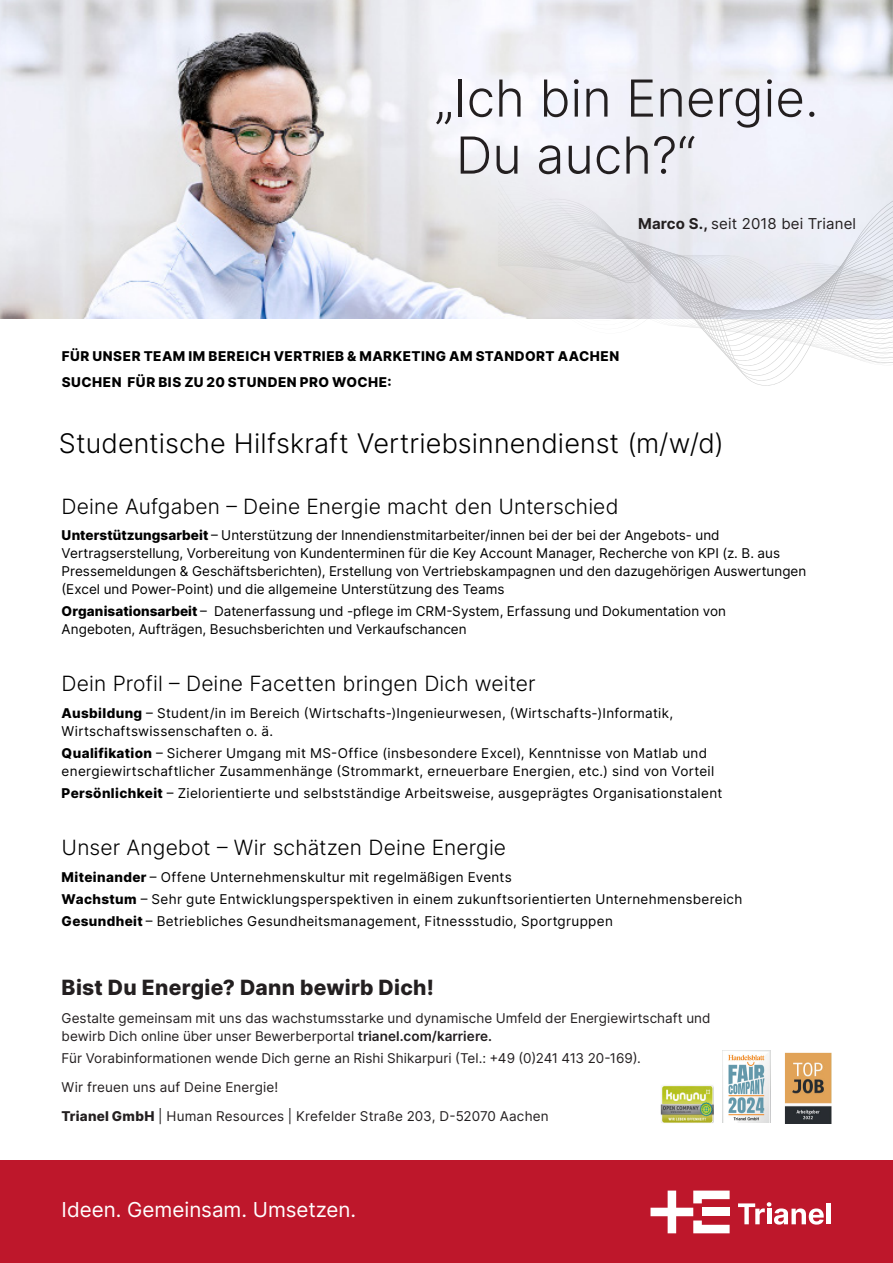
<style>
.page{position:relative;width:893px;height:1263px;background:#fff}
.page>*{position:absolute;margin:0;border:0;box-sizing:border-box;transform-origin:0 0}
.t1{font:300 51px "Inter";color:#231f20}
.t2{font:300 27px "Inter";letter-spacing:.005em;color:#000}
.t3{font:300 21px "Inter";letter-spacing:.005em;color:#000}
.t4{font:800 21px "Inter";letter-spacing:.015em;color:#231f20}
.t5{font:20.55px "Inter";color:#fff}
.t6{font:15px "Inter";letter-spacing:.01em;color:#231f20}
.t7{font:13.5px/18px "Inter";letter-spacing:.015em;color:#000}
.t8{font:13.5px/18px "Inter";letter-spacing:.005em;color:#231f20}
.t9{font:800 13.5px/25.5px "Inter";letter-spacing:.035em;color:#000}
.s1{font-weight:700}
.s2{font-weight:800}
.s3{font-weight:600}
</style>
<div class="page">
<img style="left:784px;top:1052px;width:48px;height:71px">
<div style="left:0;top:1161px;width:893px;height:102px;background:#be172b"></div>
<svg style="left:650px;top:1190px;width:80px;height:43px"></svg>
<svg style="left:738px;top:1202px;width:86px;height:22px"></svg>
<hr style="left:827px;top:1203px;width:4px;height:21px;background:#fff">
<img style="left:0;top:0;width:893px;height:319px">
<img style="left:660px;top:1085px;width:53px;height:38px">
<svg style="left:498px;top:168px;width:395px;height:199px"></svg>
<div style="left:498px;top:174px;width:395px;height:6px;background:#eff0f6"></div>
<hr style="left:498px;top:182px;width:395px;height:4px;background:#efeff5">
<hr style="left:498px;top:186px;width:395px;height:4px;background:#eeeff5">
<hr style="left:498px;top:190px;width:395px;height:4px;background:#edeef4">
<hr style="left:498px;top:194px;width:395px;height:4px;background:#ededf4">
<hr style="left:498px;top:198px;width:395px;height:4px;background:#ecedf3">
<div style="left:498px;top:202px;width:395px;height:5px;background:#ececf3"></div>
<svg style="left:498px;top:207px;width:395px;height:4px"></svg>
<svg style="left:498px;top:211px;width:395px;height:4px"></svg>
<svg style="left:498px;top:215px;width:395px;height:150px"></svg>
<img style="left:722px;top:1051px;width:49px;height:72px">
<p class="t1" style="left:435px;top:61px;width:385px">„Ich bin Energie.</p>
<p class="t1" style="left:456px;top:118px;width:241px">Du auch?“</p>
<p class="t6" style="left:638px;top:213px;width:219px"><span class="s1">Marco S.,</span> seit 2018 bei Trianel</p>
<p class="t9" style="left:62px;top:343px;width:559px">FÜR UNSER TEAM IM BEREICH VERTRIEB &amp; MARKETING AM STANDORT AACHEN<br>SUCHEN FÜR BIS ZU 20 STUNDEN PRO WOCHE:</p>
<p class="t2" style="left:59px;top:423px;width:666px">Studentische Hilfskraft Vertriebsinnendienst (m/w/d)</p>
<p class="t3" style="left:62px;top:491px;width:558px">Deine Aufgaben – Deine Energie macht den Unterschied</p>
<p class="t7" style="left:62px;top:526px;width:746px"><span class="s2">Unterstützungsarbeit</span> – Unterstützung der Innendienstmitarbeiter/innen bei der bei der Angebots- und Vertragserstellung, Vorbereitung von Kundenterminen für die Key Account Manager, Recherche von KPI (z. B. aus Pressemeldungen &amp; Geschäftsberichten), Erstellung von Vertriebskampagnen und den dazugehörigen Auswertungen (Excel und Power-Point) und die allgemeine Unterstützung des Teams</p>
<p class="t7" style="left:62px;top:602px;width:666px"><span class="s2">Organisationsarbeit</span> – Datenerfassung und -pflege im CRM-System, Erfassung und Dokumentation von<br>Angeboten, Aufträgen, Besuchsberichten und Verkaufschancen</p>
<p class="t3" style="left:62px;top:668px;width:476px">Dein Profil – Deine Facetten bringen Dich weiter</p>
<p class="t7" style="left:62px;top:704px;width:613px"><span class="s2">Ausbildung</span> – Student/in im Bereich (Wirtschafts-)Ingenieurwesen, (Wirtschafts-)Informatik,<br>Wirtschaftswissenschaften o. ä.</p>
<p class="t7" style="left:62px;top:744px;width:654px"><span class="s2">Qualifikation</span> – Sicherer Umgang mit MS-Office (insbesondere Excel), Kenntnisse von Matlab und energiewirtschaftlicher Zusammenhänge (Strommarkt, erneuerbare Energien, etc.) sind von Vorteil</p>
<p class="t7" style="left:62px;top:784px;width:662px"><span class="s2">Persönlichkeit</span> – Zielorientierte und selbstständige Arbeitsweise, ausgeprägtes Organisationstalent</p>
<p class="t3" style="left:62px;top:832px;width:446px">Unser Angebot – Wir schätzen Deine Energie</p>
<p class="t7" style="left:62px;top:868px;width:452px"><span class="s2">Miteinander</span> – Offene Unternehmenskultur mit regelmäßigen Events</p>
<p class="t7" style="left:62px;top:890px;width:682px"><span class="s2">Wachstum</span> – Sehr gute Entwicklungsperspektiven in einem zukunftsorientierten Unternehmensbereich</p>
<p class="t7" style="left:62px;top:912px;width:553px"><span class="s2">Gesundheit</span> – Betriebliches Gesundheitsmanagement, Fitnessstudio, Sportgruppen</p>
<p class="t4" style="left:62px;top:972px;width:374px">Bist Du Energie? Dann bewirb Dich!</p>
<p class="t8" style="left:62px;top:1009px;width:650px">Gestalte gemeinsam mit uns das wachstumsstarke und dynamische Umfeld der Energiewirtschaft und bewirb Dich online über unser Bewerberportal <span class="s3">trianel.com/karriere.</span></p>
<p class="t8" style="left:62px;top:1049px;width:581px">Für Vorabinformationen wende Dich gerne an Rishi Shikarpuri (Tel.: +49 (0)241 413 20-169).</p>
<p class="t8" style="left:62px;top:1078px;width:218px">Wir freuen uns auf Deine Energie!</p>
<p class="t8" style="left:62px;top:1106px;width:489px"><span class="s2">Trianel GmbH</span> | Human Resources | Krefelder Straße 203, D-52070 Aachen</p>
<p class="t5" style="left:62px;top:1194px;width:296px">Ideen. Gemeinsam. Umsetzen.</p>
</div>
